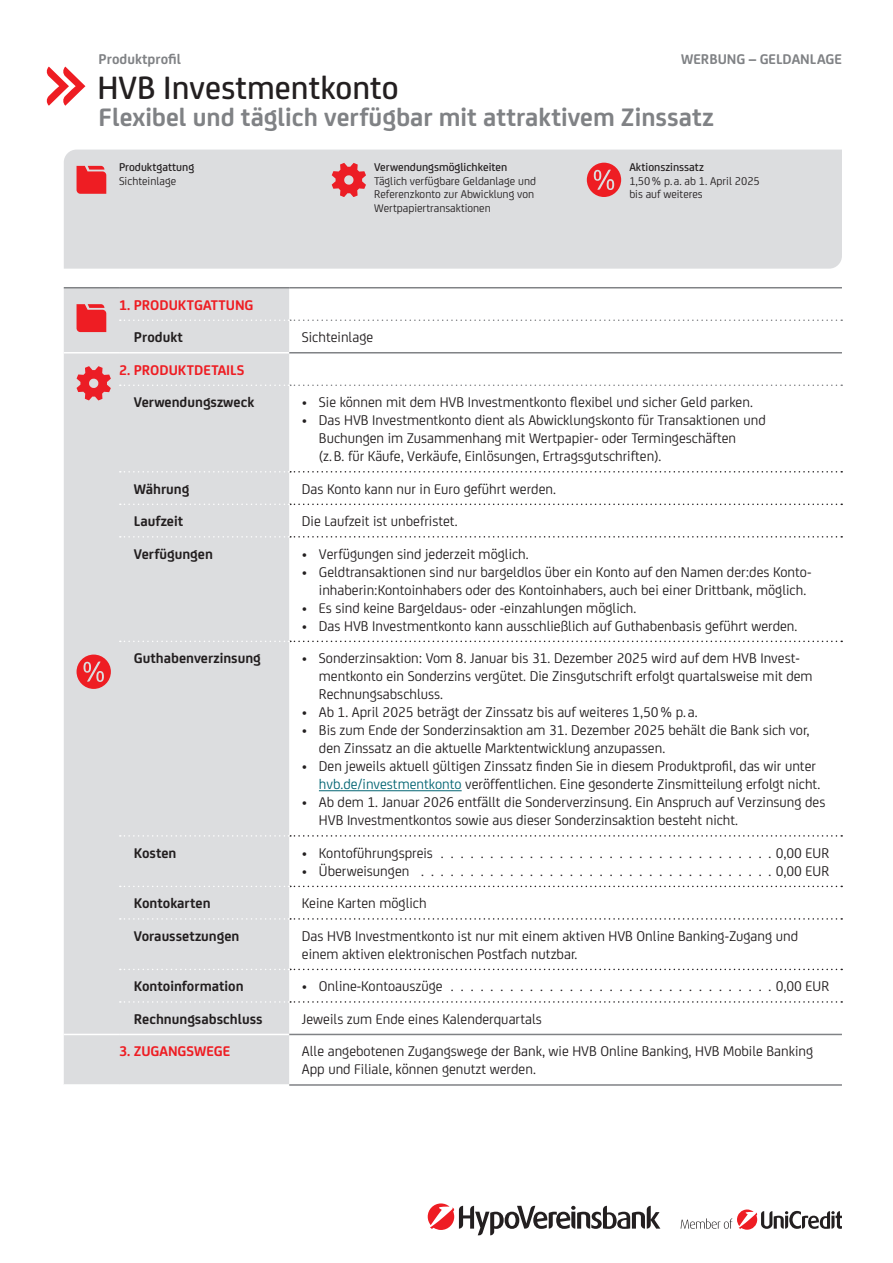
<style>
.page{position:relative;width:893px;height:1263px;background:#fff}
.page>*{position:absolute;margin:0;border:0;box-sizing:border-box;transform-origin:0 0}
.t1{font:500 34.5px "Uni Credit";color:#231f20}
.t2{font:700 27px "Uni Credit";color:#808285}
.t3{font:15px/18px "Uni Credit";color:#231f20}
.t4{font:700 15px "Uni Credit";color:#231f20}
.t5{font:700 15px "Uni Credit";color:#ee1d23}
.t6{font:700 15px "Uni Credit";color:#808285}
.t7{font:12px/13.5px "Uni Credit";color:#231f20}
.t8{font:500 12px "Uni Credit";color:#231f20}
.s1{color:#046573}
</style>
<div class="page">
<svg style="left:681px;top:1209px;width:161px;height:21px"></svg>
<svg style="left:428px;top:1203px;width:232px;height:32px"></svg>
<div style="left:64px;top:150px;width:778px;height:119px;background:#dcdddf"></div>
<svg style="left:77px;top:166px;width:29px;height:28px"></svg>
<svg style="left:332px;top:163px;width:34px;height:34px"></svg>
<svg style="left:587px;top:163px;width:34px;height:34px"></svg>
<div style="left:64px;top:288px;width:225px;height:796px;background:#dcdddf"></div>
<svg style="left:120px;top:471px;width:722px;height:1px"></svg>
<svg style="left:120px;top:504px;width:722px;height:1px"></svg>
<svg style="left:120px;top:536px;width:722px;height:2px"></svg>
<svg style="left:120px;top:641px;width:722px;height:1px"></svg>
<svg style="left:120px;top:835px;width:722px;height:2px"></svg>
<svg style="left:120px;top:886px;width:722px;height:1px"></svg>
<svg style="left:120px;top:918px;width:722px;height:2px"></svg>
<svg style="left:120px;top:969px;width:722px;height:1px"></svg>
<svg style="left:120px;top:1001px;width:722px;height:2px"></svg>
<hr style="left:289px;top:1034px;width:553px;height:1px;background:#808285">
<hr style="left:289px;top:1084px;width:553px;height:2px;background:#808285">
<svg style="left:120px;top:384px;width:722px;height:2px"></svg>
<hr style="left:64px;top:1034px;width:55px;height:1px;background:#fff">
<hr style="left:119px;top:1034px;width:170px;height:1px;background:#fff">
<hr style="left:289px;top:287px;width:553px;height:1px;background:#808285">
<hr style="left:289px;top:352px;width:553px;height:1px;background:#808285">
<svg style="left:120px;top:319px;width:722px;height:2px"></svg>
<hr style="left:64px;top:352px;width:55px;height:1px;background:#fff">
<hr style="left:119px;top:352px;width:170px;height:1px;background:#fff">
<hr style="left:64px;top:287px;width:55px;height:1px;background:#808285">
<hr style="left:119px;top:287px;width:170px;height:1px;background:#808285">
<hr style="left:319px;top:790px;width:143px;height:1px;background:#046573">
<svg style="left:46px;top:67px;width:39px;height:39px"></svg>
<svg style="left:77px;top:304px;width:29px;height:28px"></svg>
<svg style="left:77px;top:366px;width:34px;height:34px"></svg>
<svg style="left:77px;top:654px;width:34px;height:35px"></svg>
<p class="t6" style="left:99px;top:48px;width:84px">Produktprofil</p>
<p class="t6" style="left:681px;top:48px;width:162px">Werbung – Geldanlage</p>
<h1 class="t1" style="left:97px;top:62px;width:303px">HVB Investmentkonto</h1>
<h2 class="t2" style="left:99px;top:97px;width:616px">Flexibel und täglich verfügbar mit attraktivem Zinssatz</h2>
<p class="t8" style="left:119px;top:159px;width:77px">Produktgattung</p>
<p class="t7" style="left:119px;top:173px;width:59px">Sichteinlage</p>
<p class="t8" style="left:374px;top:159px;width:135px">Verwendungsmöglichkeiten</p>
<p class="t7" style="left:374px;top:173px;width:163px">Täglich verfügbare Geldanlage und<br>Referenzkonto zur Abwicklung von<br>Wertpapiertransaktionen</p>
<p class="t8" style="left:629px;top:159px;width:76px">Aktionszinssatz</p>
<p class="t7" style="left:629px;top:173px;width:132px">1,50% p. a. ab 1. April 2025 bis auf weiteres</p>
<p class="t5" style="left:119px;top:293px;width:117px">1. PRODU KTGATTUNG</p>
<p class="t4" style="left:134px;top:326px;width:50px">Produkt</p>
<p class="t3" style="left:302px;top:327px;width:73px">Sichteinlage</p>
<p class="t5" style="left:119px;top:358px;width:127px">2. PRODU KTDETAILS</p>
<p class="t4" style="left:134px;top:391px;width:122px">Verwendungszweck</p>
<p class="t3" style="left:302px;top:392px;width:452px">• Sie können mit dem HVB Investmentkonto flexibel und sicher Geld parken.</p>
<p class="t3" style="left:319px;top:410px;width:448px;text-indent:-17px">• Das HVB Investmentkonto dient als Abwicklungskonto für Transaktionen und<br>Buchungen im Zusammenhang mit Wertpapier- oder Termingeschäften<br>(z.B. für Käufe, Verkäufe, Einlösungen, Ertragsgutschriften).</p>
<p class="t4" style="left:134px;top:477px;width:57px">Währung</p>
<p class="t3" style="left:302px;top:479px;width:256px">Das Konto kann nur in Euro geführt werden.</p>
<p class="t4" style="left:134px;top:510px;width:51px">Laufzeit</p>
<p class="t3" style="left:302px;top:511px;width:157px">Die Laufzeit ist unbefristet.</p>
<p class="t4" style="left:134px;top:542px;width:80px">Verfügungen</p>
<p class="t3" style="left:302px;top:544px;width:228px">• Verfügungen sind jederzeit möglich.</p>
<p class="t3" style="left:302px;top:562px;width:510px;text-align:right">• Geldtransaktionen sind nur bargeldlos über ein Konto auf den Namen der:des Konto&shy;inhaberin:Kontoinhabers oder des Kontoinhabers, auch bei einer Drittbank, möglich.</p>
<p class="t3" style="left:302px;top:598px;width:336px">• Es sind keine Bargeldaus- oder -einzahlungen möglich.</p>
<p class="t3" style="left:302px;top:616px;width:497px">• Das HVB Investmentkonto kann ausschließlich auf Guthabenbasis geführt werden.</p>
<p class="t4" style="left:134px;top:647px;width:128px">Guthabenverzinsung</p>
<p class="t3" style="left:319px;top:648px;width:495px;text-indent:-17px">• Sonderzinsaktion: Vom 8. Januar bis 31. Dezember 2025 wird auf dem HVB Invest&shy;mentkonto ein Sonderzins vergütet. Die Zinsgutschrift erfolgt quartalsweise mit dem<br>Rechnungsabschluss.</p>
<p class="t3" style="left:302px;top:702px;width:397px">• Ab 1. April 2025 beträgt der Zinssatz bis auf weiteres 1,50% p. a.</p>
<p class="t3" style="left:319px;top:720px;width:492px;text-indent:-17px">• Bis zum Ende der Sonderzinsaktion am 31. Dezember 2025 behält die Bank sich vor, den Zinssatz an die aktuelle Marktentwicklung anzupassen.</p>
<p class="t3" style="left:302px;top:756px;width:520px;text-align:right">• Den jeweils aktuell gültigen Zinssatz finden Sie in diesem Produktprofil, das wir unter <span class="s1">hvb.de/investmentkonto</span> veröffentlichen. Eine gesonderte Zinsmitteilung erfolgt nicht.</p>
<p class="t3" style="left:319px;top:792px;width:508px;text-indent:-17px">• Ab dem 1. Januar 2026 entfällt die Sonderverzinsung. Ein Anspruch auf Verzinsung des<br>HVB Investmentkontos sowie aus dieser Sonderzinsaktion besteht nicht.</p>
<p class="t4" style="left:134px;top:841px;width:44px">Kosten</p>
<p class="t3" style="left:302px;top:843px;width:133px">• Kontoführungspreis</p>
<p class="t3" style="left:776px;top:843px;width:55px">0,00 EUR</p>
<p class="t3" style="left:302px;top:861px;width:109px">• Überweisungen</p>
<p class="t3" style="left:776px;top:861px;width:55px">0,00 EUR</p>
<p class="t4" style="left:134px;top:892px;width:78px">Kontokarten</p>
<p class="t3" style="left:302px;top:893px;width:126px">Keine Karten möglich</p>
<p class="t4" style="left:134px;top:924px;width:107px">Voraussetzungen</p>
<p class="t3" style="left:302px;top:926px;width:498px">Das HVB Investmentkonto ist nur mit einem aktiven HVB Online Banking-Zugang und einem aktiven elektronischen Postfach nutzbar.</p>
<p class="t4" style="left:134px;top:975px;width:111px">Kontoinformation</p>
<p class="t3" style="left:302px;top:976px;width:142px">• Online-Kontoauszüge</p>
<p class="t3" style="left:776px;top:976px;width:55px">0,00 EUR</p>
<p class="t4" style="left:134px;top:1007px;width:130px">Rechnungsabschluss</p>
<p class="t3" style="left:302px;top:1009px;width:241px">Jeweils zum Ende eines Kalenderquartals</p>
<p class="t5" style="left:119px;top:1040px;width:32px">3. ZUGANG</p>
<p class="t5" style="left:187px;top:1040px;width:29px">SWEGE</p>
<p class="t3" style="left:302px;top:1041px;width:513px">Alle angebotenen Zugangswege der Bank, wie HVB Online Banking, HVB Mobile Banking<br>App und Filiale, können genutzt werden.</p>
</div>
